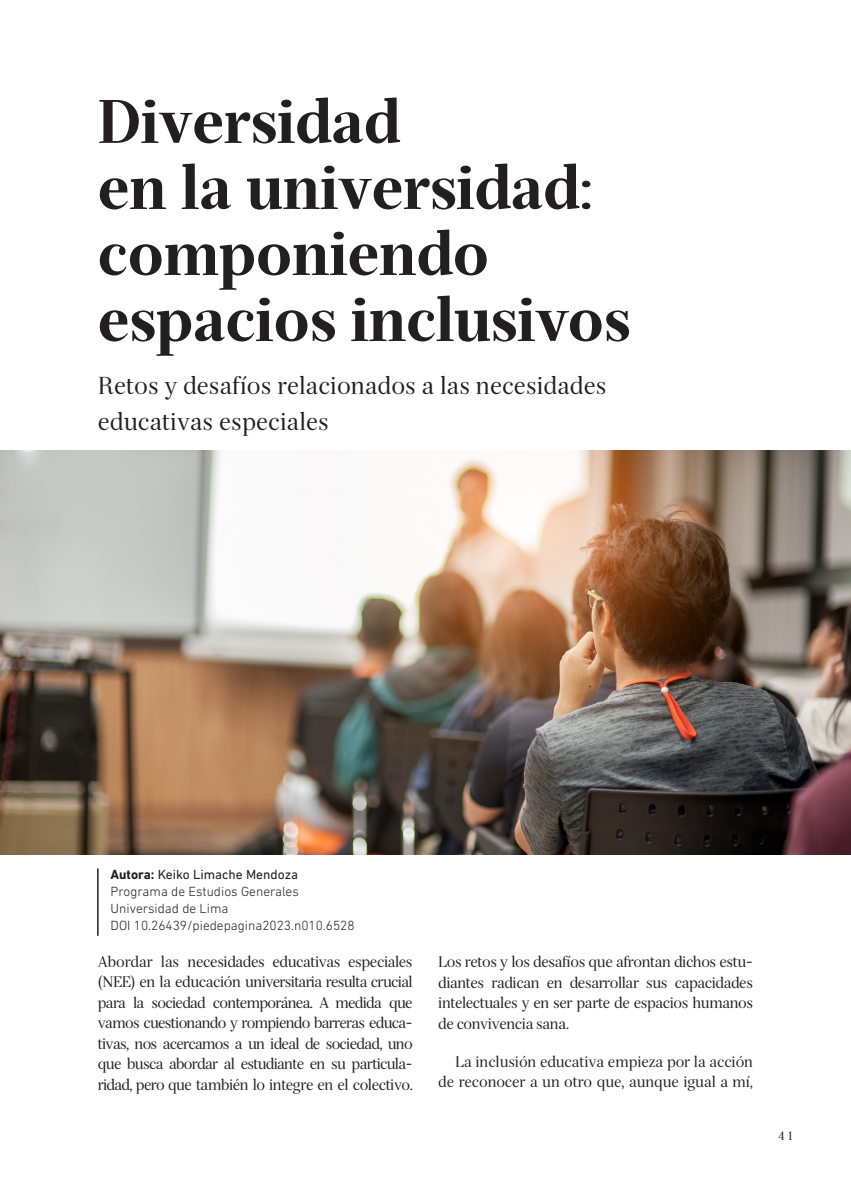
<style>
.page{position:relative;width:851px;height:1191px;background:#fff}
.page>*{position:absolute;margin:0;border:0;box-sizing:border-box;transform-origin:0 0}
.ENCABEZADO_TITULO{font:900 60px/66px "Serif 72 Beta";color:#231f20}
.Bajada_titulo{font:24px/36px "Serif 72 Beta";color:#231f20}
.Parrafo{font:15px/20.4px "Serif 72 Beta";letter-spacing:-.03em;color:#231f20;text-align:justify}
.Parrafo-2{font:15px/20.7px "Serif 72 Beta";letter-spacing:-.01em;color:#231f20;text-align:right}
.Filiacion{font:300 13.5px "DIN Next LT Pro";color:#231f20}
.Filiacion-2{font:13.5px "DIN Next LT Pro";color:#231f20}
.t1{font:12px "Serif 72 Beta";color:#231f20}
.s1{font-weight:700}
</style>
<div class="page">
<img style="left:0;top:451px;width:850px;height:404px">
<hr style="left:97px;top:868px;width:2px;height:67px;background:#231f20">
<p class="ENCABEZADO_TITULO" style="left:98px;top:89px;width:534px">Diversidad<br>en la universidad: componiendo espacios inclusivos</p>
<p class="Bajada_titulo" style="left:98px;top:367px;width:510px">Retos y desafíos relacionados a las necesidades educativas especiales</p>
<p class="Filiacion-2" style="left:111px;top:866px;width:189px"><span class="s1">Autora:</span> Keiko Limache Mendoza</p>
<p class="Filiacion" style="left:111px;top:883px;width:190px">Programa de Estudios Generales</p>
<p class="Filiacion" style="left:111px;top:900px;width:119px">Universidad de Lima</p>
<p class="Filiacion" style="left:111px;top:917px;width:245px">DOI 10.26439/piedepagina2023.n010.6528</p>
<p class="Parrafo" style="left:98px;top:951px;width:316px">Abordar las necesidades educativas especiales (NEE) en la educación universitaria resulta crucial para la sociedad contemporánea. A medida que vamos cuestionando y rompiendo barreras educa&shy;tivas, nos acercamos a un ideal de sociedad, uno que busca abordar al estudiante en su particula&shy;ridad, pero que también lo integre en el colectivo.</p>
<p class="Parrafo" style="left:438px;top:951px;width:316px">Los retos y los desafíos que afrontan dichos estu&shy;diantes radican en desarrollar sus capacidades intelectuales y en ser parte de espacios humanos de convivencia sana.</p>
<p class="Parrafo-2" style="left:438px;top:1051px;width:316px">La inclusión educativa empieza por la acción de reconocer a un otro que, aunque igual a mí,</p>
<p class="t1" style="left:777px;top:1129px;width:16px">4 1</p>
</div>
